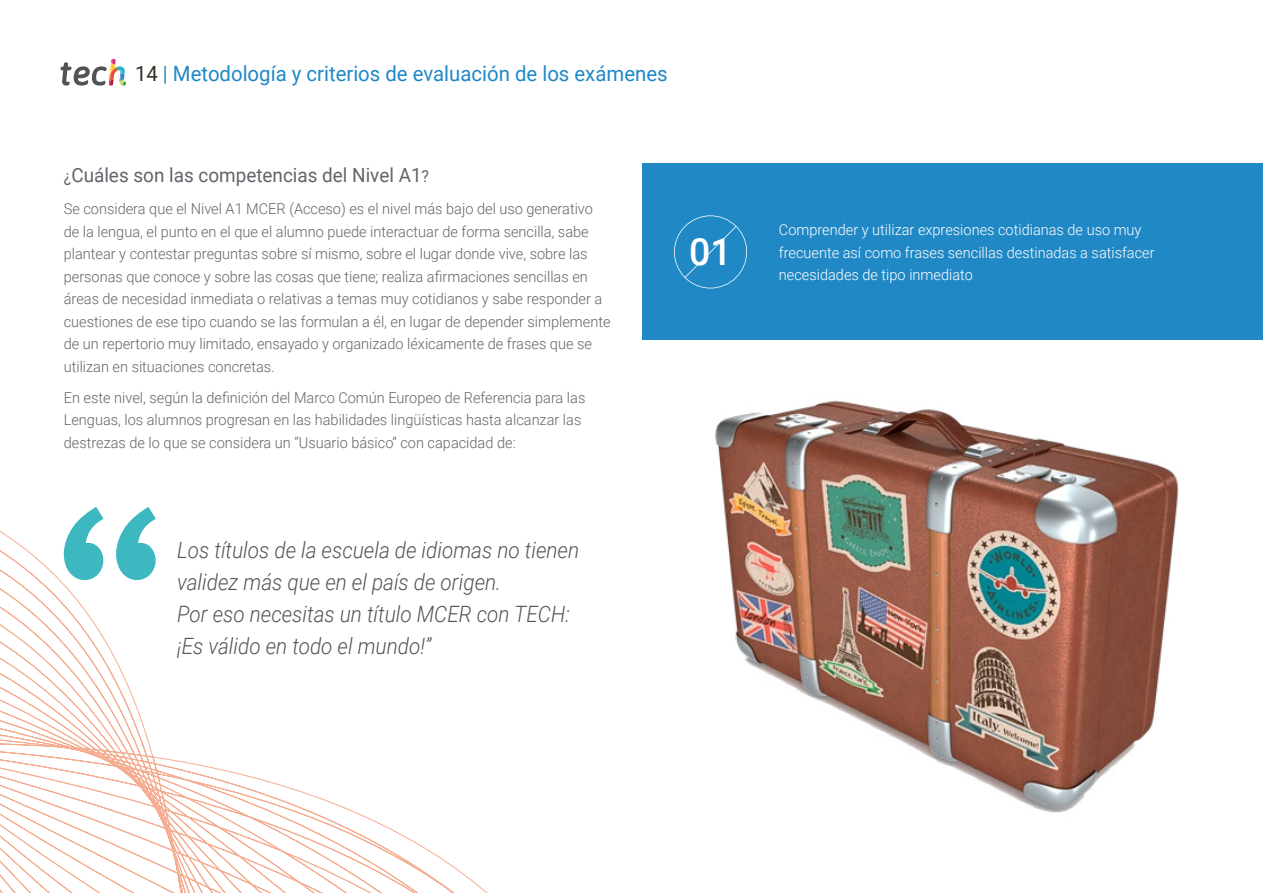
<style>
.page{position:relative;width:1263px;height:893px;background:#fff}
.page>*{position:absolute;margin:0;border:0;box-sizing:border-box;transform-origin:0 0}
.t1{font:500 37.5px "Roboto";color:#fff}
.t2{font:italic 300 22.5px/31.8px "Roboto";color:#52555b;scale:.92 1}
.t3{font:21px "Roboto";color:#2088c5}
.t4{font:19.5px "Roboto";color:#61646a}
.t5{font:300 15px/22.5px "Roboto";color:#61646a}
.t6{font:300 15px/22.5px "Roboto";color:#fff}
.s1{color:#312e20}
.s2{font-size:16.5px}
</style>
<div class="page">
<svg style="left:0;top:530px;width:488px;height:363px"></svg>
<svg style="left:64px;top:507px;width:92px;height:73px"></svg>
<div style="left:642px;top:164px;width:621px;height:176px;background:#2088c5"></div>
<svg style="left:674px;top:215px;width:73px;height:73px"></svg>
<img style="left:715px;top:400px;width:464px;height:413px">
<svg style="left:61px;top:59px;width:65px;height:27px"></svg>
<h3 class="t3" style="left:135px;top:59px;width:534px"><span class="s1">14</span> | Metodología y criterios de evaluación de los exámenes</h3>
<h3 class="t4" style="left:64px;top:161px;width:367px"><span class="s2">¿</span>Cuáles son las competencias del Nivel A1<span class="s2">?</span></h3>
<p class="t5" style="left:64px;top:197px;width:548px">Se considera que el Nivel A1 MCER (Acceso) es el nivel más bajo del uso generativo de la lengua, el punto en el que el alumno puede interactuar de forma sencilla, sabe plantear y contestar preguntas sobre sí mismo, sobre el lugar donde vive, sobre las personas que conoce y sobre las cosas que tiene; realiza afirmaciones sencillas en áreas de necesidad inmediata o relativas a temas muy cotidianos y sabe responder a cuestiones de ese tipo cuando se las formulan a él, en lugar de depender simplemente de un repertorio muy limitado, ensayado y organizado léxicamente de frases que se utilizan en situaciones concretas.</p>
<p class="t5" style="left:64px;top:386px;width:523px">En este nivel, según la definición del Marco Común Europeo de Referencia para las<br>Lenguas, los alumnos progresan en las habilidades lingüísticas hasta alcanzar las destrezas de lo que se considera un “Usuario básico” con capacidad de:</p>
<h1 class="t1" style="left:689px;top:225px;width:44px">01</h1>
<h2 class="t2" style="left:177px;top:533px;width:438px">Los títulos de la escuela de idiomas no tienen validez más que en el país de origen.<br>Por eso necesitas un título MCER con TECH: ¡Es válido en todo el mundo!”</h2>
<p class="t6" style="left:779px;top:218px;width:377px">Comprender y utilizar expresiones cotidianas de uso muy frecuente así como frases sencillas destinadas a satisfacer necesidades de tipo inmediato</p>
</div>
